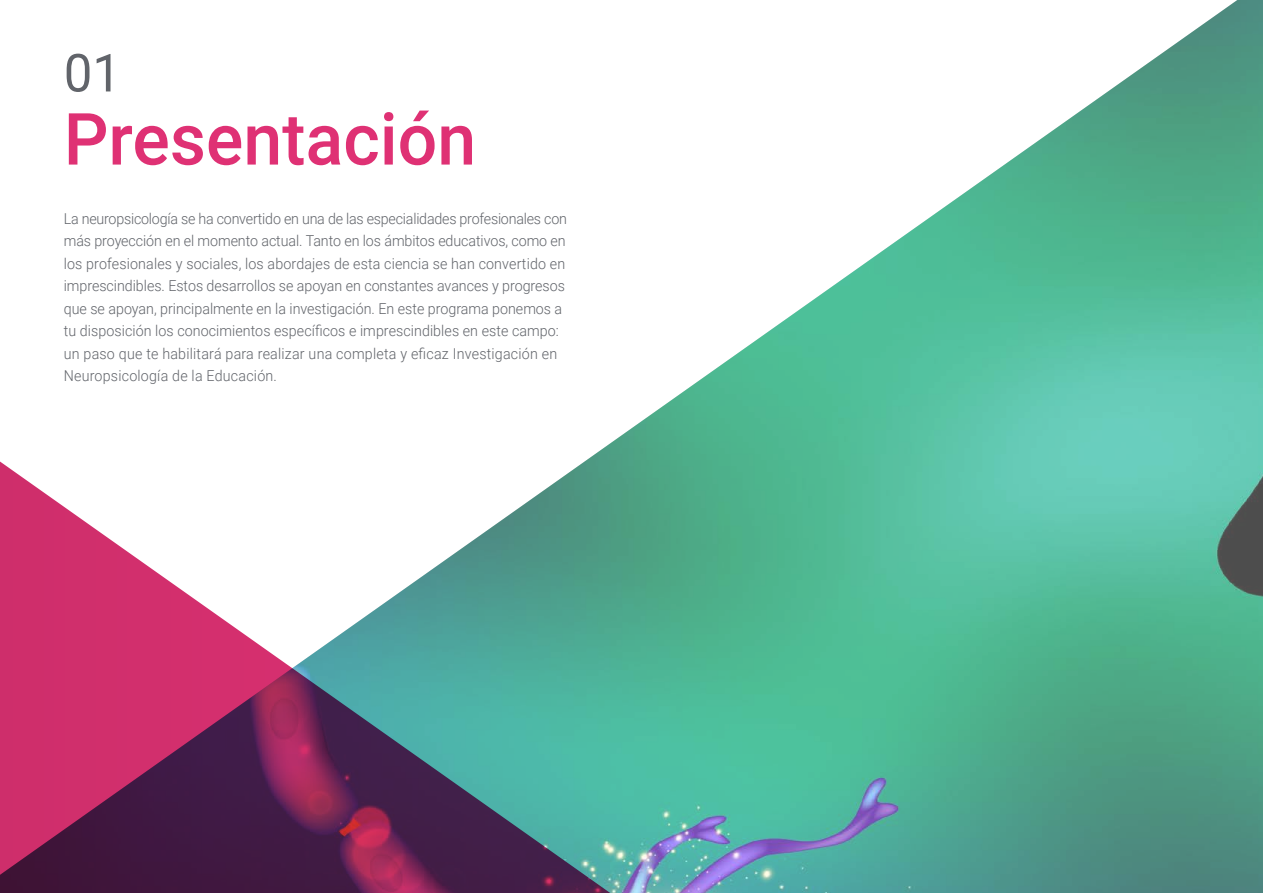
<style>
.page{position:relative;width:1263px;height:893px;background:#fff}
.page>*{position:absolute;margin:0;border:0;box-sizing:border-box;transform-origin:0 0}
.t1{font:500 72px "Roboto";color:#df3174}
.t2{font:52.5px "Roboto";color:#61646a}
.t3{font:300 15px/22.5px "Roboto";color:#61646a;scale:.95 1}
</style>
<div class="page">
<img style="left:606px;top:0;width:657px;height:893px">
<svg style="left:0;top:446px;width:640px;height:447px"></svg>
<h2 class="t2" style="left:64px;top:36px;width:59px">01</h2>
<h1 class="t1" style="left:64px;top:89px;width:414px">Presentación</h1>
<p class="t3" style="left:64px;top:207px;width:531px">La neuropsicología se ha convertido en una de las especialidades profesionales con más proyección en el momento actual. Tanto en los ámbitos educativos, como en los profesionales y sociales, los abordajes de esta ciencia se han convertido en imprescindibles. Estos desarrollos se apoyan en constantes avances y progresos que se apoyan, principalmente en la investigación. En este programa ponemos a tu disposición los conocimientos específicos e imprescindibles en este campo: un paso que te habilitará para realizar una completa y eficaz Investigación en Neuropsicología de la Educación.</p>
</div>
